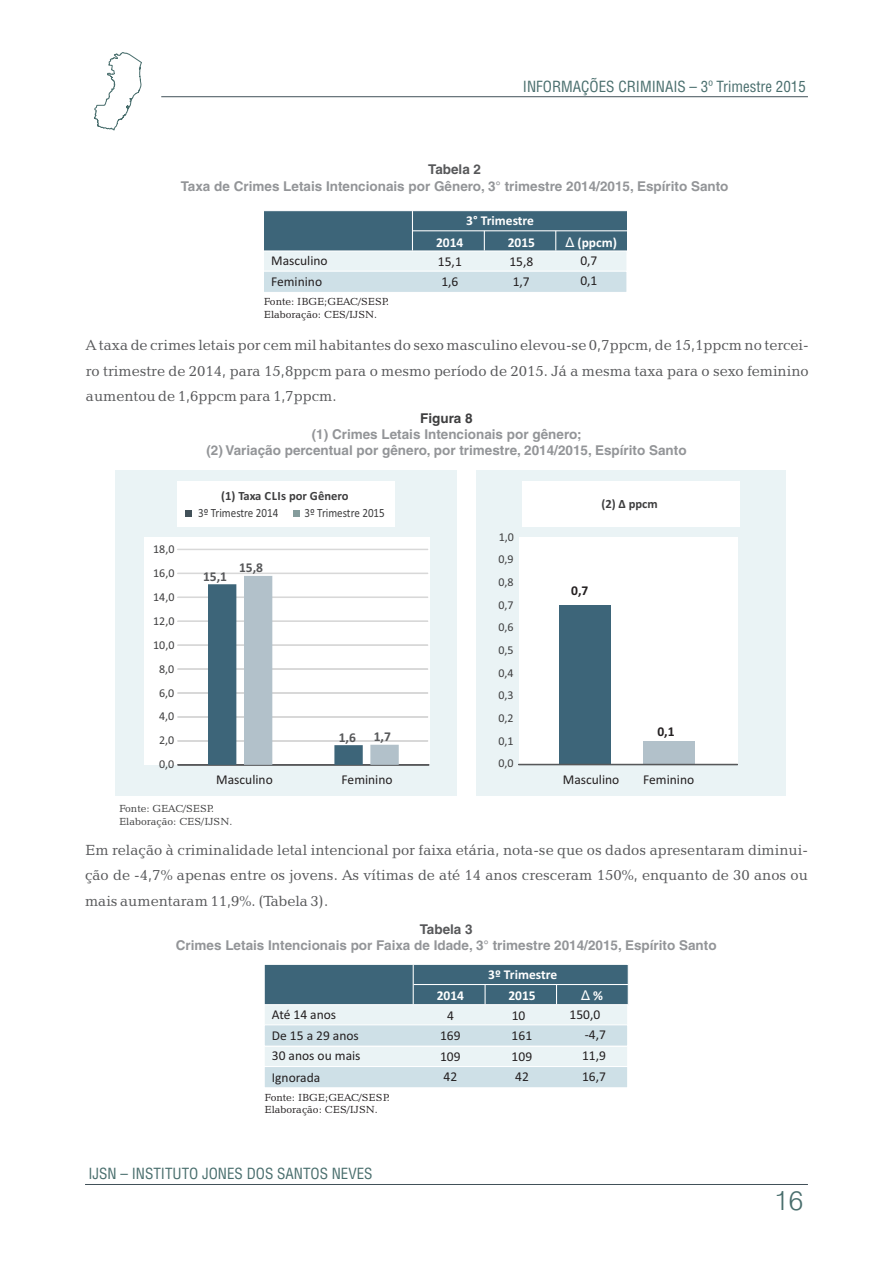
<style>
.page{position:relative;width:893px;height:1263px;background:#fff}
.page>*{position:absolute;margin:0;border:0;box-sizing:border-box;transform-origin:0 0}
.t1{font:300 27px "Swiss 721 BT";color:#496e6d}
.t2{font:15px/25.2px "Candida BT";color:#57585a;text-align:justify}
.t3{font:condensed 15px "Helvetica LT";color:#496e6d}
.t4{font:700 13.5px/16px "Helvetica LT";color:#939598;text-align:center}
.t5{font:13.5px/21.3px "Calibri";color:#231f20}
.t6{font:700 13.5px "Calibri";color:#fff}
.t7{font:700 13.5px "Calibri";color:#57585a}
.t8{font:700 13.5px "Helvetica LT";color:#57585a}
.t9{font:700 13.5px "Helvetica LT";color:#3e3e3f}
.t10{font:700 13.5px "Calibri";color:#231f20}
.t11{font:13.5px "Arial";color:#fff}
.t12{font:12.6px "Calibri";color:#3e3e3f;scale:.88 1}
.t13{font:700 12.6px "Calibri";color:#3e3e3f}
.t14{font:12px "Calibri";color:#3e3e3f}
.t15{font:10.5px/12.6px "Candida BT";color:#231f20}
.t16{font:10.5px/12.6px "Candida BT";color:#3e3e3f}
.s1{font-family:"Arial";font-weight:400}
.s2{font-family:"Calibri";font-weight:700}
</style>
<div class="page">
<div style="left:476px;top:470px;width:310px;height:326px;background:#eaf3f5"></div>
<div style="left:519px;top:538px;width:218px;height:227px;background:#fff"></div>
<div style="left:559px;top:605px;width:52px;height:160px;background:#3d6579"></div>
<div style="left:643px;top:741px;width:52px;height:24px;background:#b2c1ca"></div>
<div style="left:519px;top:764px;width:219px;height:1px;background:#808285;border:1px solid #57585a"></div>
<div style="left:115px;top:470px;width:342px;height:326px;background:#eaf3f5"></div>
<div style="left:144px;top:538px;width:285px;height:227px;background:#fff"></div>
<hr style="left:178px;top:741px;width:250px;height:1px;background:#d8d8d8">
<hr style="left:178px;top:717px;width:250px;height:1px;background:#d8d8d8">
<hr style="left:178px;top:693px;width:250px;height:1px;background:#d8d8d8">
<hr style="left:178px;top:669px;width:250px;height:1px;background:#d8d8d8">
<hr style="left:178px;top:645px;width:250px;height:1px;background:#d8d8d8">
<hr style="left:178px;top:621px;width:250px;height:1px;background:#d8d8d8">
<hr style="left:178px;top:597px;width:250px;height:1px;background:#d8d8d8">
<hr style="left:178px;top:573px;width:250px;height:1px;background:#d8d8d8">
<hr style="left:178px;top:549px;width:250px;height:1px;background:#d8d8d8">
<div style="left:178px;top:765px;width:251px;height:1px;background:#808285;border:1px solid #57585a"></div>
<svg style="left:208px;top:576px;width:191px;height:189px"></svg>
<hr style="left:161px;top:96px;width:647px;height:1px;background:#425159">
<svg style="left:94px;top:52px;width:48px;height:78px"></svg>
<hr style="left:85px;top:1184px;width:723px;height:1px;background:#425159">
<div style="left:263px;top:250px;width:364px;height:23px;background:#eaf3f5;border:1px solid #fff"></div>
<div style="left:263px;top:271px;width:364px;height:22px;background:#cee0e7;border:1px solid #fff"></div>
<svg style="left:263px;top:211px;width:364px;height:42px;background:#4b7083"></svg>
<hr style="left:413px;top:230px;width:214px;height:1px;background:#fff">
<div style="left:264px;top:1004px;width:364px;height:22px;background:#eaf3f5;border:1px solid #fff"></div>
<div style="left:264px;top:1046px;width:364px;height:22px;background:#eaf3f5"></div>
<div style="left:264px;top:1024px;width:364px;height:23px;background:#cee0e7;border:1px solid #fff"></div>
<div style="left:264px;top:1066px;width:364px;height:22px;background:#cee0e7;border:1px solid #fff"></div>
<svg style="left:264px;top:964px;width:365px;height:43px;background:#4f7486"></svg>
<hr style="left:414px;top:984px;width:214px;height:1px;background:#fff">
<div style="left:177px;top:481px;width:218px;height:45px;background:#fff"></div>
<div style="left:185px;top:510px;width:7px;height:6px;background:#425159"></div>
<div style="left:293px;top:510px;width:7px;height:7px;background:#859c9c"></div>
<div style="left:522px;top:481px;width:218px;height:45px;background:#fff"></div>
<p class="t3" style="left:523px;top:80px;width:284px">INFORMAÇÕES CRIMINAIS – 3º Trimestre 2015</p>
<p class="t8" style="left:428px;top:164px;width:54px">Tabela 2</p>
<p class="t4" style="left:181px;top:179px;width:549px">Taxa de Crimes Letais Intencionais por Gênero, 3° trimestre 2014/2015, Espírito Santo</p>
<p class="t6" style="left:466px;top:215px;width:69px">3° Trimestre</p>
<p class="t6" style="left:436px;top:236px;width:29px">2014</p>
<p class="t6" style="left:508px;top:236px;width:29px">2015</p>
<p class="t6" style="left:565px;top:236px;width:53px"><span class="s1">Δ</span> (ppcm)</p>
<p class="t5" style="left:271px;top:251px;width:58px">Masculino<br>Feminino</p>
<p class="t5" style="left:438px;top:252px;width:25px">15,1</p>
<p class="t5" style="left:509px;top:252px;width:25px">15,8</p>
<p class="t5" style="left:580px;top:251px;width:19px">0,7</p>
<p class="t5" style="left:441px;top:272px;width:19px">1,6</p>
<p class="t5" style="left:513px;top:272px;width:19px">1,7</p>
<p class="t5" style="left:580px;top:271px;width:19px">0,1</p>
<p class="t15" style="left:264px;top:296px;width:127px">Fonte: IBGE;GEAC/SESP.<br>Elaboração: CES/IJSN.</p>
<p class="t2" style="left:86px;top:334px;width:724px">A taxa de crimes letais por cem mil habitantes do sexo masculino elevou-se 0,7ppcm, de 15,1ppcm no tercei&shy;ro trimestre de 2014, para 15,8ppcm para o mesmo período de 2015. Já a mesma taxa para o sexo feminino aumentou de 1,6ppcm para 1,7ppcm.</p>
<p class="t9" style="left:420px;top:413px;width:54px">Figura 8</p>
<p class="t4" style="left:206px;top:427px;width:482px">(1) Crimes Letais Intencionais por gênero;<br>(2) Variação percentual por gênero, por trimestre, 2014/2015, Espírito Santo</p>
<p class="t13" style="left:221px;top:490px;width:129px">(1) Taxa CLIs por Gênero</p>
<p class="t14" style="left:153px;top:544px;width:23px">18,0</p>
<p class="t12" style="left:198px;top:508px;width:93px">3º Trimestre 2014</p>
<p class="t12" style="left:304px;top:508px;width:93px">3º Trimestre 2015</p>
<p class="t14" style="left:153px;top:568px;width:23px">16,0</p>
<p class="t7" style="left:203px;top:571px;width:26px">15,1</p>
<p class="t14" style="left:153px;top:592px;width:23px">14,0</p>
<p class="t14" style="left:153px;top:616px;width:23px">12,0</p>
<p class="t14" style="left:153px;top:640px;width:23px">10,0</p>
<p class="t14" style="left:159px;top:664px;width:17px">8,0</p>
<p class="t14" style="left:159px;top:687px;width:17px">6,0</p>
<p class="t14" style="left:159px;top:711px;width:17px">4,0</p>
<p class="t14" style="left:159px;top:735px;width:17px">2,0</p>
<p class="t14" style="left:159px;top:759px;width:17px">0,0</p>
<p class="t7" style="left:239px;top:562px;width:26px">15,8</p>
<p class="t7" style="left:339px;top:731px;width:19px">1,6</p>
<p class="t7" style="left:374px;top:731px;width:19px">1,7</p>
<p class="t5" style="left:216px;top:770px;width:58px">Masculino</p>
<p class="t5" style="left:342px;top:770px;width:53px">Feminino</p>
<p class="t16" style="left:119px;top:803px;width:115px">Fonte: GEAC/SESP.<br>Elaboração: CES/IJSN.</p>
<p class="t14" style="left:499px;top:532px;width:17px">1,0</p>
<p class="t14" style="left:498px;top:554px;width:17px">0,9</p>
<p class="t14" style="left:498px;top:577px;width:17px">0,8</p>
<p class="t14" style="left:498px;top:600px;width:17px">0,7</p>
<p class="t14" style="left:498px;top:622px;width:17px">0,6</p>
<p class="t14" style="left:498px;top:645px;width:17px">0,5</p>
<p class="t14" style="left:498px;top:668px;width:17px">0,4</p>
<p class="t14" style="left:498px;top:690px;width:17px">0,3</p>
<p class="t14" style="left:498px;top:713px;width:17px">0,2</p>
<p class="t14" style="left:498px;top:736px;width:17px">0,1</p>
<p class="t14" style="left:498px;top:758px;width:17px">0,0</p>
<p class="t13" style="left:601px;top:498px;width:58px">(2) ∆ ppcm</p>
<p class="t10" style="left:571px;top:584px;width:19px">0,7</p>
<p class="t10" style="left:657px;top:726px;width:19px">0,1</p>
<p class="t5" style="left:563px;top:770px;width:58px">Masculino</p>
<p class="t5" style="left:643px;top:770px;width:53px">Feminino</p>
<p class="t2" style="left:85px;top:839px;width:724px">Em relação à criminalidade letal intencional por faixa etária, nota-se que os dados apresentaram diminui&shy;ção de -4,7% apenas entre os jovens. As vítimas de até 14 anos cresceram 150%, enquanto de 30 anos ou mais aumentaram 11,9%. (Tabela 3).</p>
<p class="t8" style="left:420px;top:923px;width:54px">Tabela 3</p>
<p class="t4" style="left:176px;top:938px;width:542px">Crimes Letais Intencionais por Faixa de Idade, 3° trimestre 2014/2015, Espírito Santo</p>
<p class="t6" style="left:488px;top:969px;width:71px">3º Trimestre</p>
<p class="t5" style="left:272px;top:1005px;width:66px">Até 14 anos</p>
<p class="t5" style="left:272px;top:1046px;width:90px">30 anos ou mais</p>
<p class="t5" style="left:272px;top:1026px;width:89px">De 15 a 29 anos</p>
<p class="t5" style="left:272px;top:1068px;width:50px">Ignorada</p>
<p class="t15" style="left:264px;top:1091px;width:127px">Fonte: IBGE;GEAC/SESP.<br>Elaboração: CES/IJSN.</p>
<p class="t3" style="left:88px;top:1167px;width:286px">IJSN – INSTITUTO JONES DOS SANTOS NEVES</p>
<p class="t6" style="left:437px;top:990px;width:29px">2014</p>
<p class="t6" style="left:508px;top:990px;width:29px">2015</p>
<p class="t11" style="left:581px;top:990px;width:23px">Δ <span class="s2">%</span></p>
<p class="t5" style="left:447px;top:1005px;width:8px">4</p>
<p class="t5" style="left:440px;top:1047px;width:22px">109</p>
<p class="t5" style="left:440px;top:1026px;width:22px">169</p>
<p class="t5" style="left:444px;top:1067px;width:15px">42</p>
<p class="t5" style="left:512px;top:1005px;width:15px">10</p>
<p class="t5" style="left:512px;top:1047px;width:22px">109</p>
<p class="t5" style="left:512px;top:1026px;width:22px">161</p>
<p class="t5" style="left:515px;top:1067px;width:15px">42</p>
<p class="t5" style="left:570px;top:1005px;width:32px">150,0</p>
<p class="t5" style="left:582px;top:1046px;width:25px">11,9</p>
<p class="t5" style="left:585px;top:1025px;width:23px">-4,7</p>
<p class="t5" style="left:582px;top:1066px;width:25px">16,7</p>
<h1 class="t1" style="left:774px;top:1189px;width:30px">16</h1>
</div>
